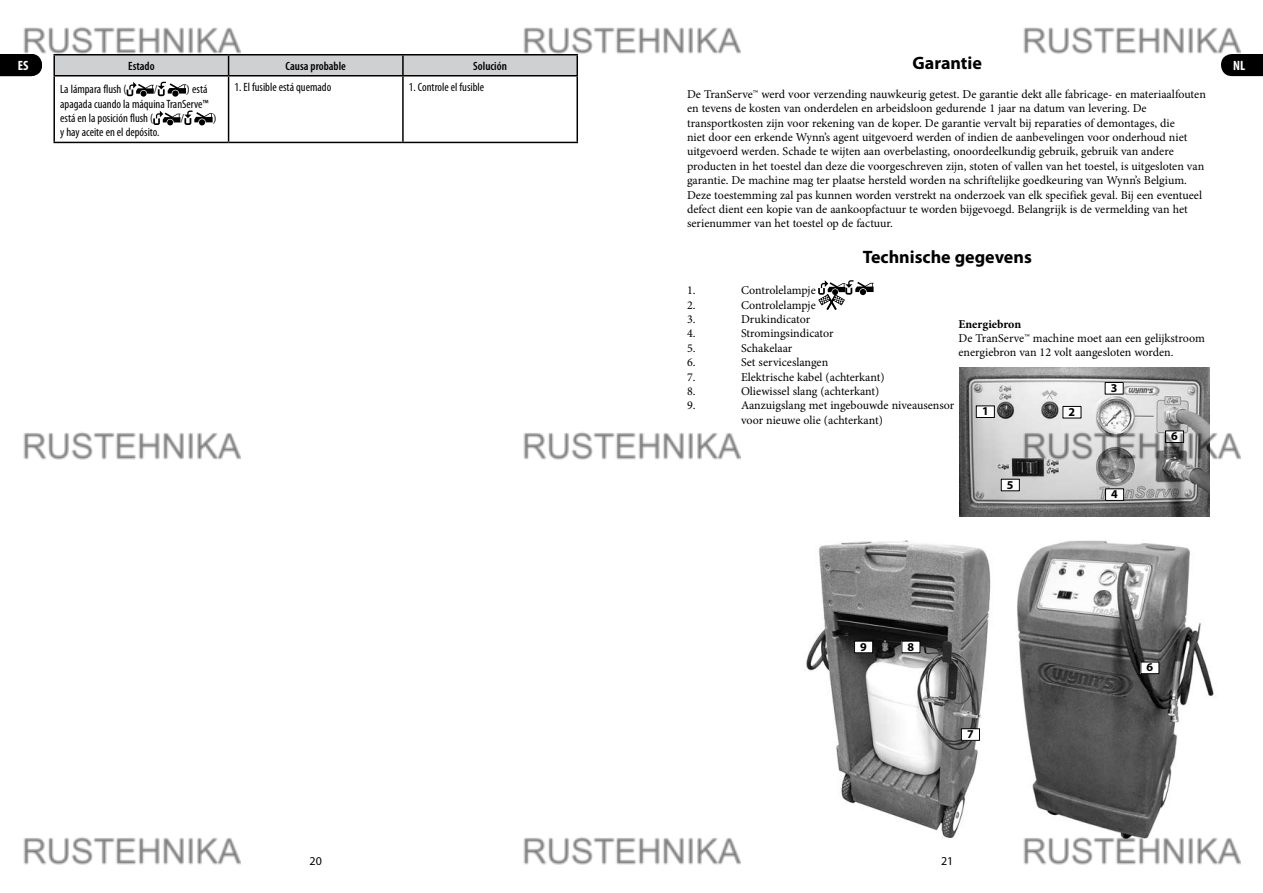
<style>
.page{position:relative;width:1263px;height:893px;background:#fff}
.page>*{position:absolute;margin:0;border:0;box-sizing:border-box;transform-origin:0 0}
.t1{font:700 18px "Myriad Pro";color:#000}
.t2{font:700 condensed 13.5px "Myriad Pro";color:#fff}
.t3{font:13.5px "Myriad Pro";color:#000}
.t4{font:12px/14.4px "Minion Pro";color:#000}
.t5{font:condensed 12px/14.4px "Myriad Pro";color:#000;text-align:justify}
.t6{font:600 condensed 12px "Myriad Pro";color:#000}
.t7{font:700 12px "Minion Pro";color:#000}
.t8{font:700 12px "Myriad Pro";color:#000}
.t9{font:12px "Myriad Pro";color:#000}
.s1{font-family:"Minion Pro";font-stretch:normal}
.s2{font-size:12px}
</style>
<div class="page">
<img style="left:1017px;top:540px;width:197px;height:293px">
<img style="left:960px;top:368px;width:249px;height:148px">
<div style="left:976px;top:406px;width:18px;height:11px;background:#fff"></div>
<div style="left:976px;top:406px;width:19px;height:12px;border:1px solid #000"></div>
<div style="left:1063px;top:406px;width:18px;height:12px;background:#fff"></div>
<div style="left:1062px;top:406px;width:19px;height:12px;border:1px solid #000"></div>
<div style="left:1105px;top:382px;width:18px;height:12px;background:#fff"></div>
<div style="left:1105px;top:382px;width:18px;height:12px;border:1px solid #000"></div>
<div style="left:1105px;top:489px;width:19px;height:11px;background:#fff"></div>
<div style="left:1105px;top:488px;width:19px;height:13px;border:1px solid #000"></div>
<div style="left:1001px;top:479px;width:18px;height:12px;background:#fff"></div>
<div style="left:1001px;top:479px;width:19px;height:12px;border:1px solid #000"></div>
<div style="left:1141px;top:662px;width:18px;height:12px;background:#fff"></div>
<div style="left:1140px;top:662px;width:19px;height:12px;border:1px solid #000"></div>
<img style="left:806px;top:540px;width:185px;height:298px">
<div style="left:854px;top:641px;width:19px;height:12px;background:#fff"></div>
<div style="left:854px;top:641px;width:19px;height:12px;border:1px solid #000"></div>
<div style="left:961px;top:729px;width:18px;height:11px;background:#fff"></div>
<div style="left:961px;top:728px;width:19px;height:13px;border:1px solid #000"></div>
<div style="left:902px;top:641px;width:18px;height:12px;background:#fff"></div>
<svg style="left:818px;top:280px;width:55px;height:29px"></svg>
<hr style="left:229px;top:54px;width:174px;height:2px;background:#000">
<hr style="left:403px;top:54px;width:175px;height:2px;background:#000">
<div style="left:53px;top:55px;width:525px;height:20px;background:#cfd0d2"></div>
<hr style="left:53px;top:75px;width:176px;height:2px;background:#000">
<hr style="left:53px;top:77px;width:2px;height:65px;background:#000">
<hr style="left:229px;top:75px;width:174px;height:2px;background:#000">
<hr style="left:228px;top:77px;width:1px;height:65px;background:#000">
<hr style="left:403px;top:75px;width:175px;height:2px;background:#000">
<hr style="left:402px;top:77px;width:2px;height:65px;background:#000">
<hr style="left:576px;top:77px;width:2px;height:65px;background:#000">
<hr style="left:53px;top:142px;width:176px;height:1px;background:#000">
<hr style="left:229px;top:142px;width:174px;height:1px;background:#000">
<hr style="left:403px;top:142px;width:175px;height:1px;background:#000">
<svg style="left:127px;top:82px;width:59px;height:15px"></svg>
<svg style="left:153px;top:111px;width:60px;height:14px"></svg>
<svg style="left:0;top:54px;width:42px;height:22px"></svg>
<svg style="left:1221px;top:54px;width:42px;height:22px"></svg>
<img style="left:22px;top:27px;width:218px;height:33px">
<img style="left:523px;top:27px;width:217px;height:33px">
<img style="left:1023px;top:27px;width:217px;height:33px">
<img style="left:23px;top:432px;width:217px;height:28px">
<img style="left:523px;top:432px;width:217px;height:28px">
<img style="left:1023px;top:428px;width:217px;height:37px">
<img style="left:23px;top:837px;width:217px;height:28px">
<img style="left:523px;top:837px;width:217px;height:28px">
<img style="left:1023px;top:833px;width:217px;height:32px">
<h1 class="t1" style="left:912px;top:51px;width:71px">Garantie</h1>
<p class="t4" style="left:687px;top:87px;width:520px">De TranServe™ werd voor verzending nauwkeurig getest. De garantie dekt alle fabricage- en materiaalfouten en tevens de kosten van onderdelen en arbeidsloon gedurende 1 jaar na datum van levering. De transportkosten zijn voor rekening van de koper. De garantie vervalt bij reparaties of demontages, die<br>niet door een erkende Wynn’s agent uitgevoerd werden of indien de aanbevelingen voor onderhoud niet uitgevoerd werden. Schade te wijten aan overbelasting, onoordeelkundig gebruik, gebruik van andere producten in het toestel dan deze die voorgeschreven zijn, stoten of vallen van het toestel, is uitgesloten van garantie. De machine mag ter plaatse hersteld worden na schriftelijke goedkeuring van Wynn’s Belgium.<br>Deze toestemming zal pas kunnen worden verstrekt na onderzoek van elk specifiek geval. Bij een eventueel defect dient een kopie van de aankoopfactuur te worden bijgevoegd. Belangrijk is de vermelding van het serienummer van het toestel op de factuur.</p>
<h1 class="t1" style="left:863px;top:246px;width:171px">Technische gegevens</h1>
<p class="t4" style="left:687px;top:283px;width:10px">1.</p>
<p class="t4" style="left:741px;top:283px;width:76px">Controlelampje</p>
<p class="t4" style="left:687px;top:298px;width:10px">2.</p>
<p class="t4" style="left:741px;top:298px;width:76px">Controlelampje</p>
<p class="t4" style="left:687px;top:312px;width:10px">3.</p>
<p class="t4" style="left:741px;top:312px;width:71px">Drukindicator</p>
<p class="t4" style="left:687px;top:326px;width:10px">4.</p>
<p class="t4" style="left:741px;top:326px;width:94px">Stromingsindicator</p>
<p class="t4" style="left:687px;top:341px;width:10px">5.</p>
<p class="t4" style="left:741px;top:341px;width:53px">Schakelaar</p>
<p class="t4" style="left:687px;top:355px;width:10px">6.</p>
<p class="t4" style="left:741px;top:355px;width:89px">Set serviceslangen</p>
<p class="t4" style="left:687px;top:370px;width:10px">7.</p>
<p class="t4" style="left:741px;top:370px;width:145px">Elektrische kabel (achterkant)</p>
<p class="t4" style="left:687px;top:384px;width:10px">8.</p>
<p class="t4" style="left:741px;top:384px;width:140px">Oliewissel slang (achterkant)</p>
<p class="t4" style="left:687px;top:398px;width:10px">9.</p>
<p class="t4" style="left:741px;top:398px;width:215px">Aanzuigslang met ingebouwde niveausensor voor nieuwe olie (achterkant)</p>
<p class="t2" style="left:18px;top:57px;width:12px">ES</p>
<p class="t2" style="left:1233px;top:57px;width:14px">NL</p>
<p class="t2" style="left:17px;top:57px;width:13px">FR</p>
<p class="t6" style="left:128px;top:58px;width:28px">Estado</p>
<p class="t6" style="left:285px;top:58px;width:62px">Causa probable</p>
<p class="t6" style="left:473px;top:58px;width:35px">Solución</p>
<p class="t5" style="left:235px;top:79px;width:98px">1. El fusible está quemado</p>
<p class="t5" style="left:409px;top:79px;width:77px">1. Controle el fusible</p>
<p class="t5" style="left:60px;top:82px;width:150px;text-indent:126px"><span class="s1">)</span> está apagada cuando la máquina TranServe™ está en la posición flush (</p>
<p class="t5" style="left:60px;top:82px;width:68px">La lámpara flush (</p>
<p class="t4" style="left:154px;top:82px;width:5px">/</p>
<p class="t4" style="left:180px;top:111px;width:5px">/</p>
<p class="t4" style="left:213px;top:111px;width:6px">)</p>
<p class="t5" style="left:60px;top:125px;width:101px">y hay aceite en el depósito.</p>
<p class="t7" style="left:958px;top:315px;width:64px">Energiebron</p>
<p class="t4" style="left:958px;top:331px;width:248px">De TranServe™ machine moet aan een gelijkstroom energiebron van 12 volt aangesloten worden.</p>
<p class="t8" style="left:1111px;top:380px;width:8px">3</p>
<p class="t8" style="left:982px;top:403px;width:8px">1</p>
<p class="t8" style="left:1069px;top:404px;width:8px">2</p>
<p class="t8" style="left:1007px;top:477px;width:8px">5</p>
<p class="t8" style="left:860px;top:639px;width:8px">9</p>
<p class="t8" style="left:907px;top:639px;width:8px">8</p>
<p class="t8" style="left:967px;top:726px;width:8px">7</p>
<p class="t9" style="left:310px;top:854px;width:14px">20</p>
<p class="t3" style="left:940px;top:853px;width:15px">21<span class="s2">21</span></p>
<p class="t8" style="left:1111px;top:486px;width:8px">4</p>
<p class="t8" style="left:1171px;top:428px;width:8px">6</p>
<p class="t8" style="left:1146px;top:659px;width:8px">6</p>
</div>
